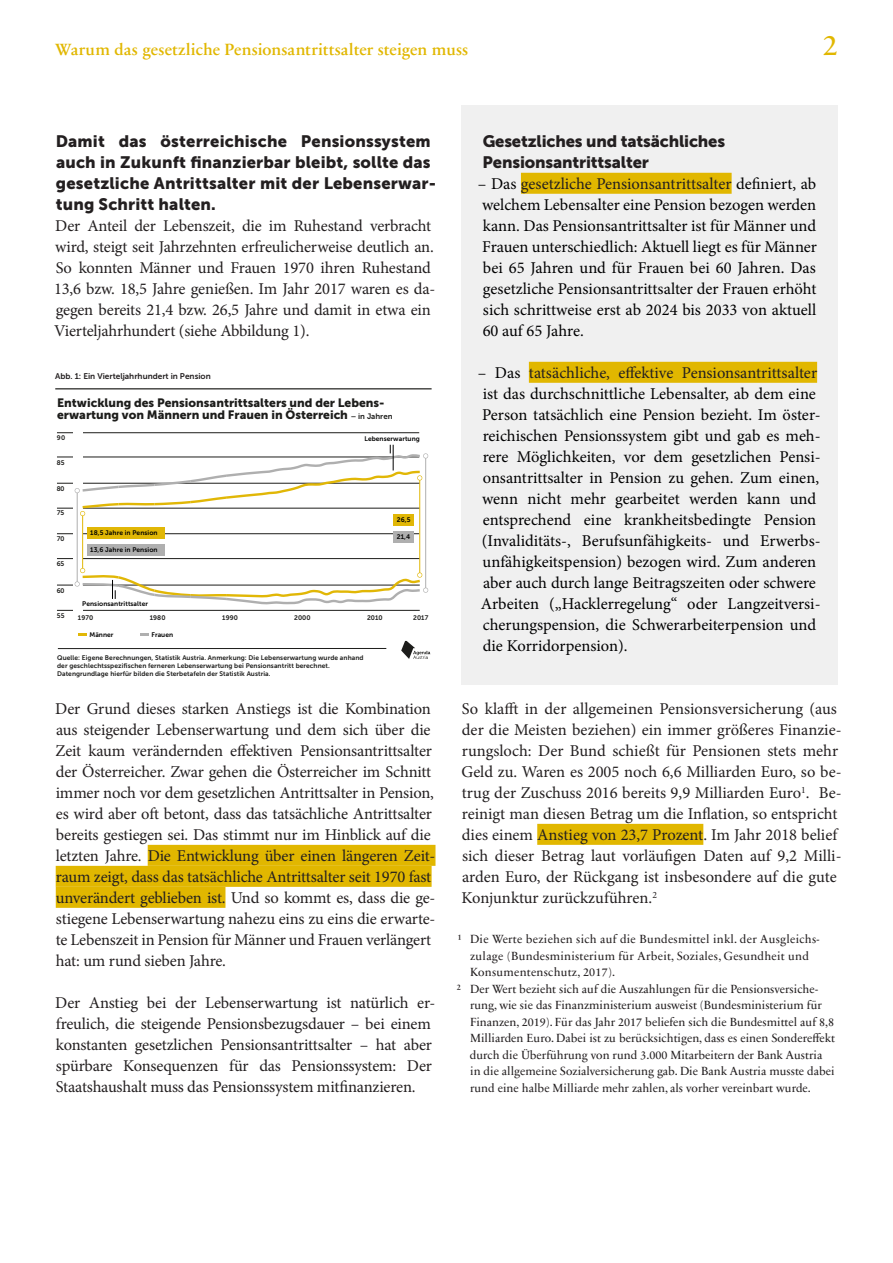
<style>
.page{position:relative;width:893px;height:1263px;background:#fff}
.page>*{position:absolute;margin:0;border:0;box-sizing:border-box;transform-origin:0 0}
.t1{font:30px "Sabon Next LT Pro";color:#e1b700}
.t2{font:16.5px/21px "Minion Pro";letter-spacing:-.01em;color:#231f20}
.Fließtext{font:16.5px/21px "Minion Pro";color:#000001;text-align:justify}
.Headline_2{font:16.5px/21px "Museo Sans 900";letter-spacing:.01em;color:#231f20}
.t3{font:600 16.5px "Sabon Next LT Pro";letter-spacing:.005em;color:#e1b700}
.Headline_2-2{font:16.5px/21px "Museo Sans 900";letter-spacing:-.01em;color:#231f20}
.t4{font:12px/16.5px "Sabon Next LT Pro";color:#231f20}
.t5{font:12px/16.5px "Sabon Next LT Pro";letter-spacing:.02em;color:#231f20}
.t6{font:12px/12px "Museo Sans 900";color:#1d1d1b}
.Bildlegende_-_1_Spal{font:8.25px "Museo Sans 700";color:#231f20}
.t7{font:6.6px/7.9px "Museo Sans 700";letter-spacing:.01em;color:#1d1d1b}
.t8{font:6.6px/13.6px "Museo Sans 700";letter-spacing:.01em;color:#000}
.s1{font-family:"Museo Sans 700";font-size:7.8px}
.s2{color:#1d1d1b}
.s3{color:#231f20}
</style>
<div class="page">
<div style="left:148px;top:845px;width:287px;height:21px;background:#e1b700"></div>
<div style="left:56px;top:866px;width:376px;height:21px;background:#e1b700"></div>
<div style="left:56px;top:887px;width:169px;height:21px;background:#e1b700"></div>
<div style="left:537px;top:824px;width:166px;height:21px;background:#e1b700"></div>
<hr style="left:57px;top:432px;width:362px;height:1px;background:#1d1d1b">
<hr style="left:57px;top:457px;width:362px;height:1px;background:#1d1d1b">
<hr style="left:57px;top:483px;width:363px;height:1px;background:#1d1d1b">
<hr style="left:57px;top:508px;width:363px;height:1px;background:#1d1d1b">
<hr style="left:57px;top:533px;width:362px;height:1px;background:#1d1d1b">
<hr style="left:57px;top:558px;width:363px;height:1px;background:#1d1d1b">
<hr style="left:57px;top:585px;width:363px;height:1px;background:#1d1d1b">
<div style="left:87px;top:527px;width:77px;height:11px;background:#e1b706"></div>
<div style="left:394px;top:514px;width:20px;height:11px;background:#e1b706"></div>
<div style="left:87px;top:544px;width:77px;height:11px;background:#afafaf"></div>
<div style="left:394px;top:531px;width:20px;height:11px;background:#afafaf"></div>
<hr style="left:58px;top:648px;width:328px;height:1px;background:#1d1d1b">
<svg style="left:401px;top:641px;width:29px;height:18px"></svg>
<hr style="left:57px;top:610px;width:363px;height:1px;background:#1d1d1b">
<div style="left:73px;top:428px;width:10px;height:200px;background:#fff"></div>
<hr style="left:55px;top:389px;width:377px;height:1px;background:#1d1d1b">
<hr style="left:77px;top:491px;width:1px;height:93px;background:#afafaf">
<hr style="left:82px;top:513px;width:1px;height:57px;background:#e1b706">
<hr style="left:425px;top:456px;width:1px;height:134px;background:#afafaf">
<hr style="left:419px;top:478px;width:1px;height:97px;background:#e1b706">
<svg style="left:78px;top:633px;width:8px;height:3px"></svg>
<svg style="left:140px;top:633px;width:8px;height:3px"></svg>
<svg style="left:75px;top:568px;width:353px;height:37px"></svg>
<svg style="left:75px;top:445px;width:353px;height:71px"></svg>
<div style="left:461px;top:105px;width:377px;height:580px;background:#f0f0f0"></div>
<div style="left:521px;top:173px;width:211px;height:21px;background:#e1b700"></div>
<div style="left:529px;top:362px;width:288px;height:21px;background:#e1b700"></div>
<p class="t3" style="left:55px;top:37px;width:415px">Warum das gesetzliche Pensionsantrittsalter steigen muss</p>
<h1 class="t1" style="left:823px;top:22px;width:16px">2</h1>
<p class="Headline_2" style="left:56px;top:131px;width:382px">Damit das österreichische Pensionssystem auch in Zukunft finanzierbar bleibt, sollte das gesetzliche Antrittsalter mit der Lebenserwar&shy;tung Schritt halten.</p>
<p class="t2" style="left:54px;top:216px;width:383px">Der Anteil der Lebenszeit, die im Ruhestand verbracht wird, steigt seit Jahrzehnten erfreulicherweise deutlich an.<br>So konnten Männer und Frauen 1970 ihren Ruhestand 13,6 bzw. 18,5 Jahre genießen. Im Jahr 2017 waren es da&shy;gegen bereits 21,4 bzw. 26,5 Jahre und damit in etwa ein Vierteljahrhundert (siehe Abbildung 1).</p>
<p class="Bildlegende_-_1_Spal" style="left:55px;top:372px;width:157px">Abb. 1: Ein Vierteljahrhundert in Pension</p>
<p class="t6" style="left:57px;top:396px;width:337px">Entwicklung des Pensionsantrittsalters und der Lebens&shy;erwartung von Männern und Frauen in Österreich <span class="s1">– in Jahren</span></p>
<p class="t7" style="left:57px;top:434px;width:10px">90</p>
<p class="t7" style="left:57px;top:458px;width:9px">85</p>
<p class="t7" style="left:57px;top:484px;width:9px">80</p>
<p class="t7" style="left:57px;top:509px;width:9px">75</p>
<p class="t7" style="left:57px;top:535px;width:9px">70</p>
<p class="t7" style="left:57px;top:560px;width:9px">65</p>
<p class="t7" style="left:57px;top:587px;width:9px">60</p>
<p class="t7" style="left:57px;top:612px;width:9px">55</p>
<p class="t8" style="left:90px;top:525px;width:69px">18,5 Jahre in Pension</p>
<p class="t8" style="left:90px;top:543px;width:69px">13,6 Jahre in Pension</p>
<p class="t8" style="left:364px;top:432px;width:57px">Lebenserwartung</p>
<p class="t8" style="left:397px;top:513px;width:15px">26,5</p>
<p class="t8" style="left:397px;top:530px;width:15px">21,4</p>
<p class="t8" style="left:78px;top:597px;width:72px;text-indent:4px">Pensionsantrittsalter<br><span class="s2">1970</span></p>
<p class="t7" style="left:150px;top:613px;width:17px">1980</p>
<p class="t7" style="left:222px;top:613px;width:17px">1990</p>
<p class="t7" style="left:294px;top:613px;width:18px">2000</p>
<p class="t7" style="left:367px;top:613px;width:17px">2010</p>
<p class="t7" style="left:413px;top:613px;width:17px">2017</p>
<p class="t8" style="left:89px;top:628px;width:26px">Männer</p>
<p class="t8" style="left:151px;top:628px;width:23px">Frauen</p>
<p class="t7" style="left:57px;top:654px;width:308px">Quelle: Eigene Berechnungen, Statistik Austria. Anmerkung: Die Lebenserwartung wurde anhand der geschlechtsspezifischen ferneren Lebenserwartung bei Pensionsantritt berechnet.<br>Datengrundlage hierfür bilden die Sterbetafeln der Statistik Austria.</p>
<p class="t2" style="left:55px;top:699px;width:382px">Der Grund dieses starken Anstiegs ist die Kombination aus steigender Lebenserwartung und dem sich über die Zeit kaum verändernden effektiven Pensionsantrittsalter der Österreicher. Zwar gehen die Österreicher im Schnitt immer noch vor dem gesetzlichen Antrittsalter in Pension, es wird aber oft betont, dass das tatsächliche Antrittsalter bereits gestiegen sei. Das stimmt nur im Hinblick auf die letzten Jahre. Die Entwicklung über einen längeren Zeit&shy;raum zeigt, dass das tatsächliche Antrittsalter seit 1970 fast unverändert geblieben ist. Und so kommt es, dass die ge&shy;stiegene Lebenserwartung nahezu eins zu eins die erwarte&shy;te Lebenszeit in Pension für Männer und Frauen verlängert hat: um rund sieben Jahre.</p>
<p class="t2" style="left:55px;top:993px;width:382px">Der Anstieg bei der Lebenserwartung ist natürlich er&shy;freulich, die steigende Pensionsbezugsdauer – bei einem konstanten gesetzlichen Pensionsantrittsalter – hat aber spürbare Konsequenzen für das Pensionssystem: Der Staatshaushalt muss das Pensionssystem mitfinanzieren.</p>
<p class="Headline_2-2" style="left:483px;top:131px;width:244px">Gesetzliches und tatsächliches<br>Pensionsantrittsalter</p>
<p class="Fließtext" style="left:478px;top:174px;width:341px">– Das <span class="s3">gesetzliche Pensionsantrittsalter</span> definiert, ab welchem Lebensalter eine Pension bezogen werden kann. Das Pensionsantrittsalter ist für Männer und Frauen unterschiedlich: Aktuell liegt es für Männer bei 65 Jahren und für Frauen bei 60 Jahren. Das gesetzliche Pensionsantrittsalter der Frauen erhöht sich schrittweise erst ab 2024 bis 2033 von aktuell 60 auf 65 Jahre.</p>
<p class="Fließtext" style="left:478px;top:363px;width:344px;text-align:left">– Das <span class="s3">tatsächliche, effektive Pensionsantrittsalter </span>ist das durchschnittliche Lebensalter, ab dem eine Person tatsächlich eine Pension bezieht. Im öster&shy;reichischen Pensionssystem gibt und gab es meh&shy;rere Möglichkeiten, vor dem gesetzlichen Pensi&shy;onsantrittsalter in Pension zu gehen. Zum einen, wenn nicht mehr gearbeitet werden kann und entsprechend eine krankheitsbedingte Pension (Invaliditäts-, Berufsunfähigkeits- und Erwerbs&shy;unfähigkeitspension) bezogen wird. Zum anderen aber auch durch lange Beitragszeiten oder schwere Arbeiten („Hacklerregelung“ oder Langzeitversi&shy;cherungspension, die Schwerarbeiterpension und die Korridorpension).</p>
<p class="t2" style="left:461px;top:699px;width:382px">So klafft in der allgemeinen Pensionsversicherung (aus der die Meisten beziehen) ein immer größeres Finanzie&shy;rungsloch: Der Bund schießt für Pensionen stets mehr Geld zu. Waren es 2005 noch 6,6 Milliarden Euro, so be&shy;trug der Zuschuss 2016 bereits 9,9 Milliarden Euro<sup>1</sup>. Be&shy;reinigt man diesen Betrag um die Inflation, so entspricht dies einem Anstieg von 23,7 Prozent. Im Jahr 2018 belief sich dieser Betrag laut vorläufigen Daten auf 9,2 Milli&shy;arden Euro, der Rückgang ist insbesondere auf die gute Konjunktur zurückzuführen.<sup>2</sup></p>
<p class="t5" style="left:470px;top:930px;width:351px;text-indent:-12px">1 Die Werte beziehen sich auf die Bundesmittel inkl. der Ausgleichs&shy;zulage (Bundesministerium für Arbeit, Soziales, Gesundheit und<br>Konsumentenschutz, 2017).</p>
<p class="t4" style="left:470px;top:980px;width:367px;text-indent:-13px">2 Der Wert bezieht sich auf die Auszahlungen für die Pensionsversiche&shy;rung, wie sie das Finanzministerium ausweist (Bundesministerium für Finanzen, 2019). Für das Jahr 2017 beliefen sich die Bundesmittel auf 8,8<br>Milliarden Euro. Dabei ist zu berücksichtigen, dass es einen Sondereffekt durch die Überführung von rund 3.000 Mitarbeitern der Bank Austria in die allgemeine Sozialversicherung gab. Die Bank Austria musste dabei rund eine halbe Milliarde mehr zahlen, als vorher vereinbart wurde.</p>
</div>
